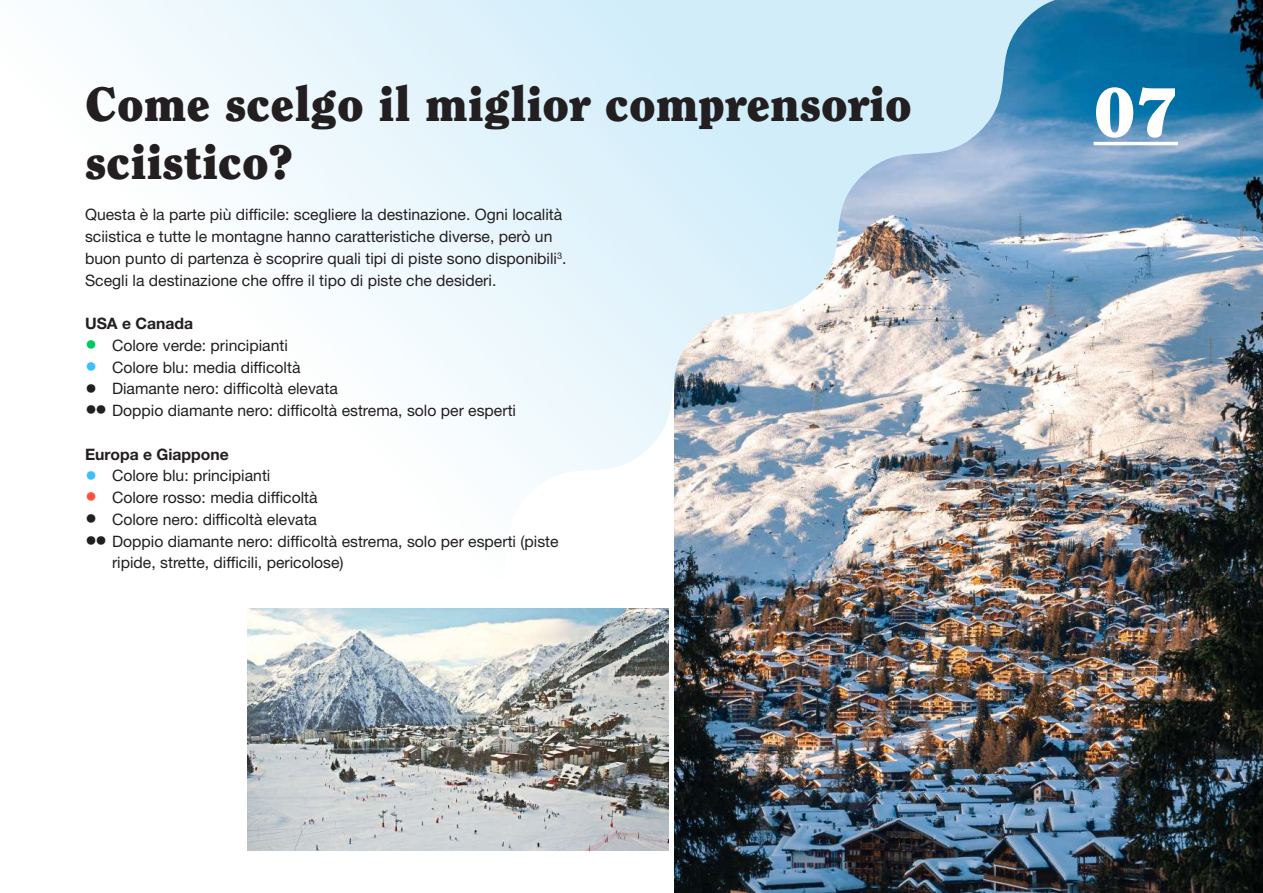
<style>
.page{position:relative;width:1263px;height:893px;background:#fff}
.page>*{position:absolute;margin:0;border:0;box-sizing:border-box;transform-origin:0 0}
.t1{font:900 69px "Clearface Std";color:#fff}
.t2{font:900 48px/57.6px "Clearface Std";color:#231f20}
.t3{font:15.75px/21.8px "Helvetica Neue LT Std";color:#231f20}
.t4{font:700 15.75px "Helvetica Neue LT Std";color:#231f20}
.s1{font-size:24px;color:#00c864}
.s2{font-size:24px;color:#3cbeff}
.s3{font-size:24px}
.s4{font-size:24px;color:#ff523d}
</style>
<div class="page">
<img style="left:1055px;top:0;width:208px;height:893px">
<img style="left:80px;top:0;width:975px;height:893px">
<img style="left:247px;top:608px;width:421px;height:242px">
<hr style="left:1093px;top:142px;width:85px;height:3px;background:#fff">
<h2 class="t2" style="left:85px;top:75px;width:828px">Come scelgo il miglior comprensorio sciistico?</h2>
<p class="t3" style="left:85px;top:204px;width:483px">Questa è la parte più difficile: scegliere la destinazione. Ogni località sciistica e tutte le montagne hanno caratteristiche diverse, però un buon punto di partenza è scoprire quali tipi di piste sono disponibili<sup>3</sup>.<br>Scegli la destinazione che offre il tipo di piste che desideri.</p>
<p class="t4" style="left:85px;top:314px;width:110px">USA e Canada</p>
<p class="t3" style="left:85px;top:334px;width:204px"><span class="s1">•</span> Colore verde: principianti</p>
<p class="t3" style="left:85px;top:356px;width:217px"><span class="s2">•</span> Colore blu: media difficoltà</p>
<p class="t3" style="left:85px;top:378px;width:254px"><span class="s3">•</span> Diamante nero: difficoltà elevata</p>
<p class="t3" style="left:85px;top:399px;width:433px"><span class="s3">••</span> Doppio diamante nero: difficoltà estrema, solo per esperti</p>
<p class="t4" style="left:85px;top:444px;width:145px">Europa e Giappone</p>
<p class="t3" style="left:85px;top:465px;width:187px"><span class="s2">•</span> Colore blu: principianti</p>
<p class="t3" style="left:85px;top:486px;width:234px"><span class="s4">•</span> Colore rosso: media difficoltà</p>
<p class="t3" style="left:85px;top:508px;width:234px"><span class="s3">•</span> Colore nero: difficoltà elevata</p>
<p class="t3" style="left:112px;top:530px;width:448px;text-indent:-27px"><span class="s3">••</span> Doppio diamante nero: difficoltà estrema, solo per esperti (piste ripide, strette, difficili, pericolose)</p>
<h1 class="t1" style="left:1093px;top:70px;width:86px">07</h1>
</div>
